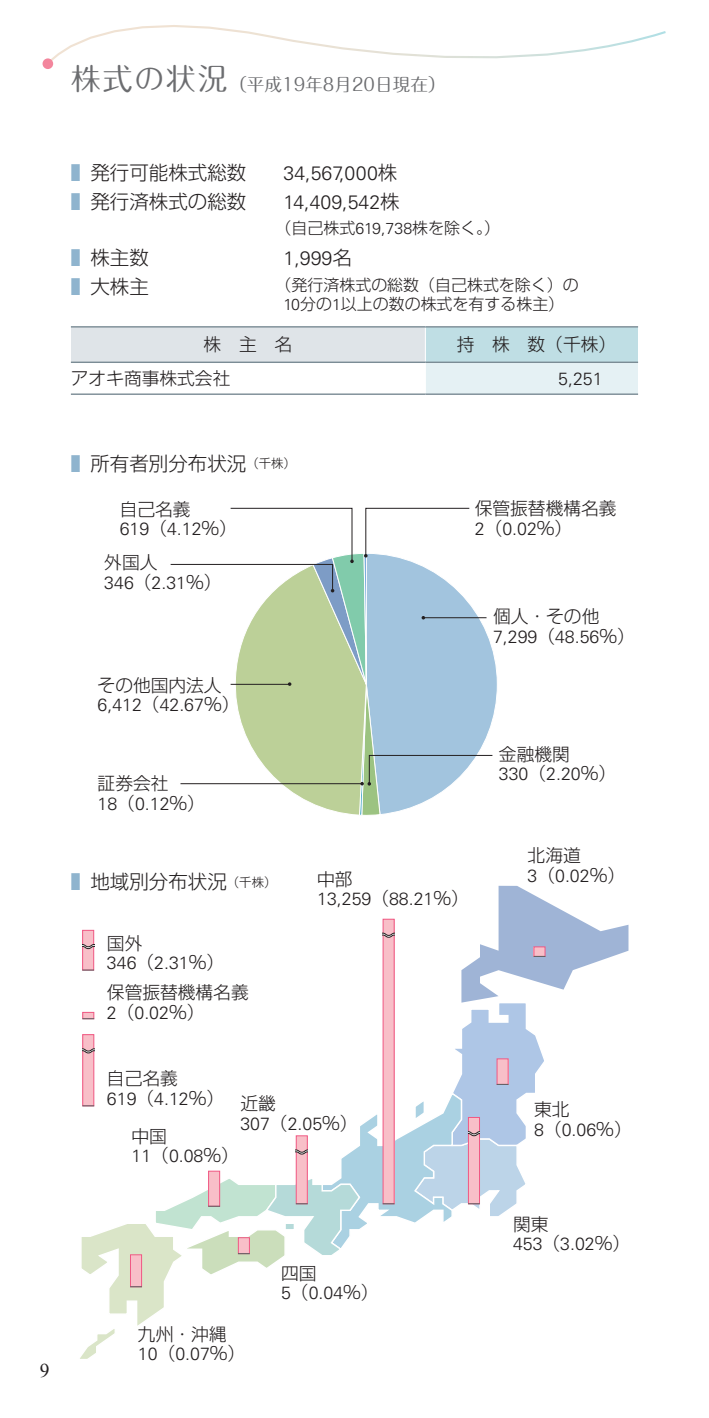
<style>
.page{position:relative;width:709px;height:1418px;background:#fff}
.page>*{position:absolute;margin:0;border:0;box-sizing:border-box;transform-origin:0 0}
.t1{font:300 19.5px "Shin Go Pro";color:#231f20}
.t2{font:300 19.5px "Univers LT Std";color:#231f20}
.t3{font:300 17.75px "Univers LT Std";color:#231f20}
.t4{font:17.75px "Shin Go Pro Light 90 msp RKSJ H";color:#231f20}
.t5{font:300 17.75px "Shin Go Pro";color:#231f20}
.t6{font:17.75px "Maru Fo Pro";color:#6c6d70}
.t7{font:300 16px/19.5px "Shin Go Pro";color:#231f20;text-align:center}
.s1{font-size:30px}
.s2{color:#8fb4ce}
.s3{font-family:"Shin Go Pro"}
.s4{font-family:"Univers LT Std"}
.s5{font-size:12.5px}
.s6{font-family:"Shin Go Pro Light 90 msp RKSJ H";font-weight:400}
</style>
<div class="page">
<svg style="left:170px;top:507px;width:327px;height:309px"></svg>
<svg style="left:80px;top:885px;width:548px;height:474px"></svg>
<div style="left:71px;top:327px;width:354px;height:35px;background:#dfe4e8"></div>
<div style="left:425px;top:327px;width:213px;height:35px;background:#bfdee4"></div>
<div style="left:425px;top:362px;width:213px;height:32px;background:#e5f1f4"></div>
<hr style="left:425px;top:327px;width:1px;height:34px;background:#fff">
<hr style="left:425px;top:363px;width:1px;height:30px;background:#fff">
<hr style="left:71px;top:326px;width:354px;height:1px;background:#7b8c95">
<hr style="left:425px;top:326px;width:213px;height:1px;background:#7b8c95">
<hr style="left:71px;top:361px;width:354px;height:2px;background:#7b8c95">
<hr style="left:425px;top:361px;width:213px;height:2px;background:#7b8c95">
<hr style="left:71px;top:393px;width:354px;height:2px;background:#7b8c95">
<hr style="left:425px;top:393px;width:213px;height:2px;background:#7b8c95">
<svg style="left:50px;top:25px;width:616px;height:44px"></svg>
<div style="left:43px;top:58px;width:10px;height:11px;background:#f3869d;border-radius:50%"></div>
<p class="t6" style="left:71px;top:70px;width:376px"><span class="s1">株式の状況</span>（平成19年8月20日現在）</p>
<p class="t1" style="left:71px;top:157px;width:177px"><span class="s2">■</span> 発行可能株式総数</p>
<p class="t2" style="left:283px;top:161px;width:115px">34,567,000<span class="s3">株</span></p>
<p class="t1" style="left:71px;top:185px;width:177px"><span class="s2">■</span> 発行済株式の総数</p>
<p class="t2" style="left:283px;top:190px;width:118px">14,409,542<span class="s3">株</span></p>
<p class="t7" style="left:275px;top:216px;width:226px">（自己株式<span class="s4">619,738</span>株を除く。）</p>
<p class="t1" style="left:71px;top:242px;width:79px"><span class="s2">■</span> 株主数</p>
<p class="t2" style="left:283px;top:247px;width:70px">1,999<span class="s3">名</span></p>
<p class="t1" style="left:71px;top:270px;width:79px"><span class="s2">■</span> 大株主</p>
<p class="t7" style="left:275px;top:273px;width:304px">（発行済株式の総数（自己株式を除く）の<br><span class="s4">10</span>分の<span class="s4">1</span>以上の数の株式を有する株主）</p>
<p class="t5" style="left:203px;top:330px;width:90px">株主名</p>
<p class="t5" style="left:456px;top:330px;width:161px">持 株 数（千株）</p>
<p class="t5" style="left:71px;top:363px;width:161px">アオキ商事株式会社</p>
<p class="t3" style="left:558px;top:368px;width:46px">5,251</p>
<p class="t1" style="left:71px;top:447px;width:226px"><span class="s2">■</span> 所有者別分布状況<span class="s5">（千株）</span></p>
<p class="t4" style="left:120px;top:494px;width:72px">自己名義</p>
<p class="t3" style="left:120px;top:518px;width:119px">619<span class="s6">（</span>4.12<span class="s6">％）</span></p>
<p class="t4" style="left:104px;top:547px;width:55px">外国人</p>
<p class="t3" style="left:104px;top:571px;width:119px">346<span class="s6">（</span>2.31<span class="s6">％）</span></p>
<p class="t4" style="left:98px;top:670px;width:126px">その他国内法人</p>
<p class="t3" style="left:98px;top:694px;width:143px">6,412<span class="s6">（</span>42.67<span class="s6">％）</span></p>
<p class="t4" style="left:98px;top:769px;width:72px">証券会社</p>
<p class="t3" style="left:98px;top:793px;width:109px">18<span class="s6">（</span>0.12<span class="s6">％）</span></p>
<p class="t1" style="left:71px;top:865px;width:207px"><span class="s2">■</span> 地域別分布状況<span class="s5">（千株）</span></p>
<p class="t4" style="left:107px;top:928px;width:37px">国外</p>
<p class="t3" style="left:107px;top:952px;width:119px">346<span class="s6">（</span>2.31<span class="s6">％）</span></p>
<p class="t4" style="left:107px;top:978px;width:143px">保管振替機構名義</p>
<p class="t3" style="left:107px;top:1001px;width:99px">2<span class="s6">（</span>0.02<span class="s6">％）</span></p>
<p class="t4" style="left:475px;top:494px;width:143px">保管振替機構名義</p>
<p class="t3" style="left:475px;top:517px;width:99px">2<span class="s6">（</span>0.02<span class="s6">％）</span></p>
<p class="t4" style="left:493px;top:602px;width:108px">個人・その他</p>
<p class="t3" style="left:493px;top:625px;width:143px">7,299<span class="s6">（</span>48.56<span class="s6">％）</span></p>
<p class="t4" style="left:317px;top:864px;width:37px">中部</p>
<p class="t3" style="left:317px;top:888px;width:153px">13,259<span class="s6">（</span>88.21<span class="s6">％）</span></p>
<p class="t4" style="left:499px;top:739px;width:72px">金融機関</p>
<p class="t3" style="left:499px;top:763px;width:119px">330<span class="s6">（</span>2.20<span class="s6">％）</span></p>
<p class="t4" style="left:527px;top:841px;width:55px">北海道</p>
<p class="t3" style="left:527px;top:864px;width:99px">3<span class="s6">（</span>0.02<span class="s6">％）</span></p>
<p class="t4" style="left:107px;top:1063px;width:72px">自己名義</p>
<p class="t3" style="left:107px;top:1087px;width:119px">619<span class="s6">（</span>4.12<span class="s6">％）</span></p>
<p class="t4" style="left:132px;top:1121px;width:37px">中国</p>
<p class="t3" style="left:132px;top:1145px;width:109px">11<span class="s6">（</span>0.08<span class="s6">％）</span></p>
<p class="t4" style="left:240px;top:1088px;width:37px">近畿</p>
<p class="t3" style="left:240px;top:1112px;width:119px">307<span class="s6">（</span>2.05<span class="s6">％）</span></p>
<p class="t4" style="left:534px;top:1094px;width:37px">東北</p>
<p class="t3" style="left:534px;top:1118px;width:99px">8<span class="s6">（</span>0.06<span class="s6">％）</span></p>
<p class="t4" style="left:138px;top:1319px;width:90px">九州・沖縄</p>
<p class="t3" style="left:138px;top:1343px;width:109px">10<span class="s6">（</span>0.07<span class="s6">％）</span></p>
<p class="t4" style="left:281px;top:1258px;width:37px">四国</p>
<p class="t3" style="left:281px;top:1282px;width:99px">5<span class="s6">（</span>0.04<span class="s6">％）</span></p>
<p class="t4" style="left:513px;top:1209px;width:37px">関東</p>
<p class="t3" style="left:513px;top:1233px;width:119px">453<span class="s6">（</span>3.02<span class="s6">％）</span></p>
</div>
